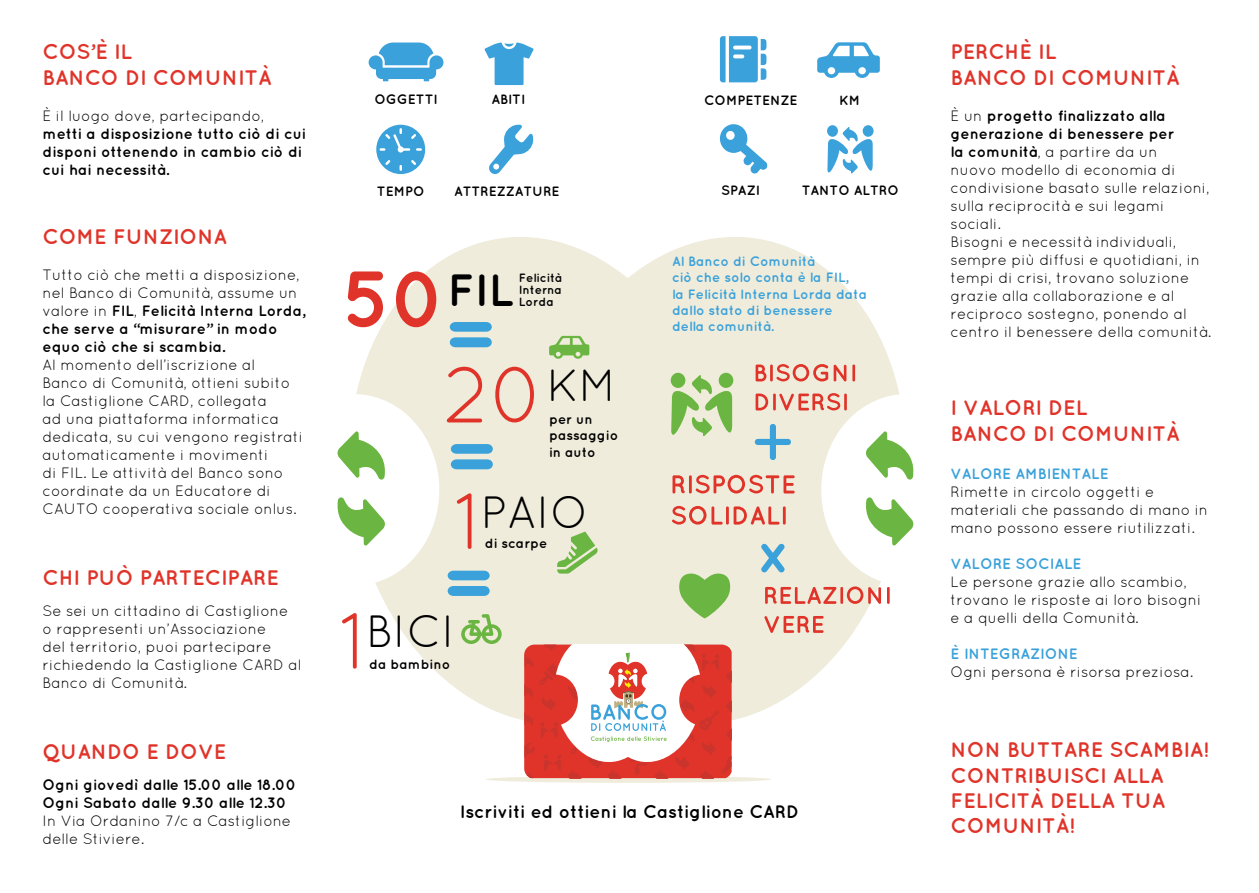
<style>
.page{position:relative;width:1259px;height:893px;background:#fff}
.page>*{position:absolute;margin:0;border:0;box-sizing:border-box;transform-origin:0 0}
.t1{font:79.65px "Quicksand";color:#e0342a}
.t2{font:45.15px "Quicksand";color:#000}
.t3{font:700 45.15px "Quicksand";color:#000}
.t4{font:700 21px/25.2px "Quicksand";color:#e0342a}
.t5{font:700 18px "Quicksand";color:#000}
.t6{font:15px/18px "Quicksand";color:#000}
.t7{font:700 15px/18px "Quicksand";color:#000}
.t8{font:700 15px "Quicksand";color:#3aa1da}
.t9{font:700 13.5px/16.2px "Quicksand";color:#3aa1da}
.t10{font:700 13.5px/16.2px "Quicksand";color:#000}
.t11{font:700 12px/12px "Quicksand";color:#000;text-align:justify}
.s1{font-weight:400}
.s2{font-size:79.65px;color:#e0342a}
.s3{font-weight:700}
</style>
<div class="page">
<svg style="left:356px;top:237px;width:543px;height:493px;fill:#efecdb"></svg>
<svg style="left:817px;top:42px;width:63px;height:36px"></svg>
<svg style="left:549px;top:336px;width:40px;height:23px"></svg>
<svg style="left:720px;top:36px;width:46px;height:46px"></svg>
<svg style="left:720px;top:124px;width:48px;height:50px"></svg>
<svg style="left:826px;top:125px;width:12px;height:12px"></svg>
<svg style="left:862px;top:125px;width:12px;height:12px"></svg>
<svg style="left:827px;top:127px;width:46px;height:47px"></svg>
<svg style="left:865px;top:497px;width:48px;height:49px"></svg>
<svg style="left:866px;top:431px;width:47px;height:49px"></svg>
<svg style="left:337px;top:497px;width:48px;height:49px"></svg>
<svg style="left:337px;top:431px;width:48px;height:49px"></svg>
<svg style="left:369px;top:43px;width:74px;height:38px"></svg>
<svg style="left:489px;top:125px;width:44px;height:49px"></svg>
<svg style="left:484px;top:43px;width:49px;height:42px"></svg>
<svg style="left:376px;top:125px;width:49px;height:49px"></svg>
<svg style="left:450px;top:322px;width:42px;height:25px"></svg>
<svg style="left:451px;top:444px;width:42px;height:25px"></svg>
<svg style="left:448px;top:571px;width:41px;height:25px"></svg>
<svg style="left:670px;top:372px;width:64px;height:72px;background:#b6d499"></svg>
<svg style="left:764px;top:616px;width:59px;height:17px"></svg>
<svg style="left:765px;top:586px;width:124px;height:18px;background:#eaaa9d"></svg>
<svg style="left:672px;top:506px;width:113px;height:19px;background:#e9ad9f"></svg>
<svg style="left:672px;top:475px;width:122px;height:18px;background:#e9a698"></svg>
<svg style="left:753px;top:423px;width:39px;height:38px"></svg>
<svg style="left:755px;top:393px;width:92px;height:17px;background:#e9a698"></svg>
<svg style="left:755px;top:364px;width:100px;height:17px;background:#e9a495"></svg>
<svg style="left:761px;top:544px;width:23px;height:28px"></svg>
<svg style="left:557px;top:532px;width:41px;height:42px;background:#b8d59b"></svg>
<svg style="left:679px;top:573px;width:51px;height:45px;background:#91c56e"></svg>
<svg style="left:486px;top:776px;width:285px;height:7px"></svg>
<svg style="left:524px;top:645px;width:207px;height:133px"></svg>
<svg style="left:461px;top:614px;width:40px;height:30px"></svg>
<h3 class="t4" style="left:43px;top:39px;width:231px">COS’È IL<br>BANCO DI COMUNITÀ</h3>
<h3 class="t4" style="left:950px;top:39px;width:231px">PERCHÈ IL<br>BANCO DI COMUNITÀ</h3>
<p class="t6" style="left:43px;top:107px;width:223px">È il luogo dove, partecipando,</p>
<p class="t7" style="left:43px;top:124px;width:265px">metti a disposizione tutto ciò di cui disponi ottenendo in cambio ciò di cui hai necessità.</p>
<h3 class="t4" style="left:43px;top:223px;width:186px">COME FUNZIONA</h3>
<p class="t7" style="left:43px;top:265px;width:264px"><span class="s1">Tutto ciò che metti a disposizione, nel Banco di Comunità, assume un valore in</span> FIL<span class="s1">,</span> Felicità Interna Lorda, che serve a “misurare” in modo equo ciò che si scambia.</p>
<p class="t6" style="left:43px;top:355px;width:262px">Al momento dell’iscrizione al<br>Banco di Comunità, ottieni subito la Castiglione CARD, collegata<br>ad una piattaforma informatica dedicata, su cui vengono registrati automaticamente i movimenti<br>di FIL. Le attività del Banco sono coordinate da un Educatore di<br>CAUTO cooperativa sociale onlus.</p>
<h3 class="t4" style="left:43px;top:564px;width:238px">CHI PUÒ PARTECIPARE</h3>
<p class="t6" style="left:43px;top:602px;width:260px">Se sei un cittadino di Castiglione<br>o rappresenti un’Associazione<br>del territorio, puoi partecipare richiedendo la Castiglione CARD al<br>Banco di Comunità.</p>
<h3 class="t4" style="left:43px;top:738px;width:185px">QUANDO E DOVE</h3>
<p class="t7" style="left:43px;top:775px;width:255px">Ogni giovedì dalle 15.00 alle 18.00<br>Ogni Sabato dalle 9.30 alle 12.30</p>
<p class="t6" style="left:43px;top:811px;width:250px">In Via Ordanino 7/c a Castiglione delle Stiviere.</p>
<p class="t10" style="left:374px;top:91px;width:65px">OGGETTI</p>
<p class="t10" style="left:839px;top:91px;width:23px">KM</p>
<p class="t10" style="left:491px;top:91px;width:35px">ABITI</p>
<p class="t10" style="left:704px;top:91px;width:95px">COMPETENZE</p>
<p class="t10" style="left:377px;top:183px;width:49px">TEMPO</p>
<p class="t10" style="left:454px;top:183px;width:107px">ATTREZZATURE</p>
<h2 class="t3" style="left:342px;top:263px;width:173px"><span class="s2">50</span>FIL</h2>
<h1 class="t1" style="left:443px;top:349px;width:175px">20<sup>KM</sup></h1>
<p class="t11" style="left:519px;top:271px;width:45px">Felicità Interna Lorda</p>
<p class="t10" style="left:549px;top:411px;width:70px">per un passaggio in auto</p>
<h2 class="t2" style="left:454px;top:486px;width:136px"><span class="s2">1</span>PAIO</h2>
<p class="t10" style="left:485px;top:535px;width:64px">di scarpe</p>
<h2 class="t2" style="left:339px;top:606px;width:117px"><span class="s2">1</span>BICI</h2>
<p class="t10" style="left:369px;top:655px;width:82px">da bambino</p>
<p class="t10" style="left:721px;top:181px;width:40px">SPAZI</p>
<p class="t10" style="left:801px;top:181px;width:99px">TANTO ALTRO</p>
<p class="t9" style="left:672px;top:253px;width:196px">Al Banco di Comunità<br>ciò che solo conta è la FIL,<br>la Felicità Interna Lorda data dallo stato di benessere della comunità.</p>
<p class="t5" style="left:460px;top:801px;width:341px">Iscriviti ed ottieni la Castiglione CARD</p>
<p class="t6" style="left:950px;top:107px;width:262px">È un <span class="s3">progetto finalizzato alla generazione di benessere per<br>la comunità</span>, a partire da un<br>nuovo modello di economia di condivisione basato sulle relazioni, sulla reciprocità e sui legami sociali.<br>Bisogni e necessità individuali, sempre più diffusi e quotidiani, in tempi di crisi, trovano soluzione grazie alla collaborazione e al reciproco sostegno, ponendo al centro il benessere della comunità.</p>
<h3 class="t4" style="left:950px;top:395px;width:231px">I VALORI DEL<br>BANCO DI COMUNITÀ</h3>
<p class="t8" style="left:950px;top:464px;width:159px">VALORE AMBIENTALE</p>
<p class="t6" style="left:950px;top:482px;width:259px">Rimette in circolo oggetti e materiali che passando di mano in mano possono essere riutilizzati.</p>
<p class="t8" style="left:950px;top:554px;width:132px">VALORE SOCIALE</p>
<p class="t6" style="left:950px;top:572px;width:252px">Le persone grazie allo scambio, trovano le risposte ai loro bisogni e a quelli della Comunità.</p>
<p class="t8" style="left:950px;top:644px;width:129px">È INTEGRAZIONE</p>
<p class="t6" style="left:950px;top:662px;width:244px">Ogni persona è risorsa preziosa.</p>
<h3 class="t4" style="left:950px;top:737px;width:259px">NON BUTTARE SCAMBIA!<br>CONTRIBUISCI ALLA<br>FELICITÀ DELLA TUA<br>COMUNITÀ!</h3>
</div>
